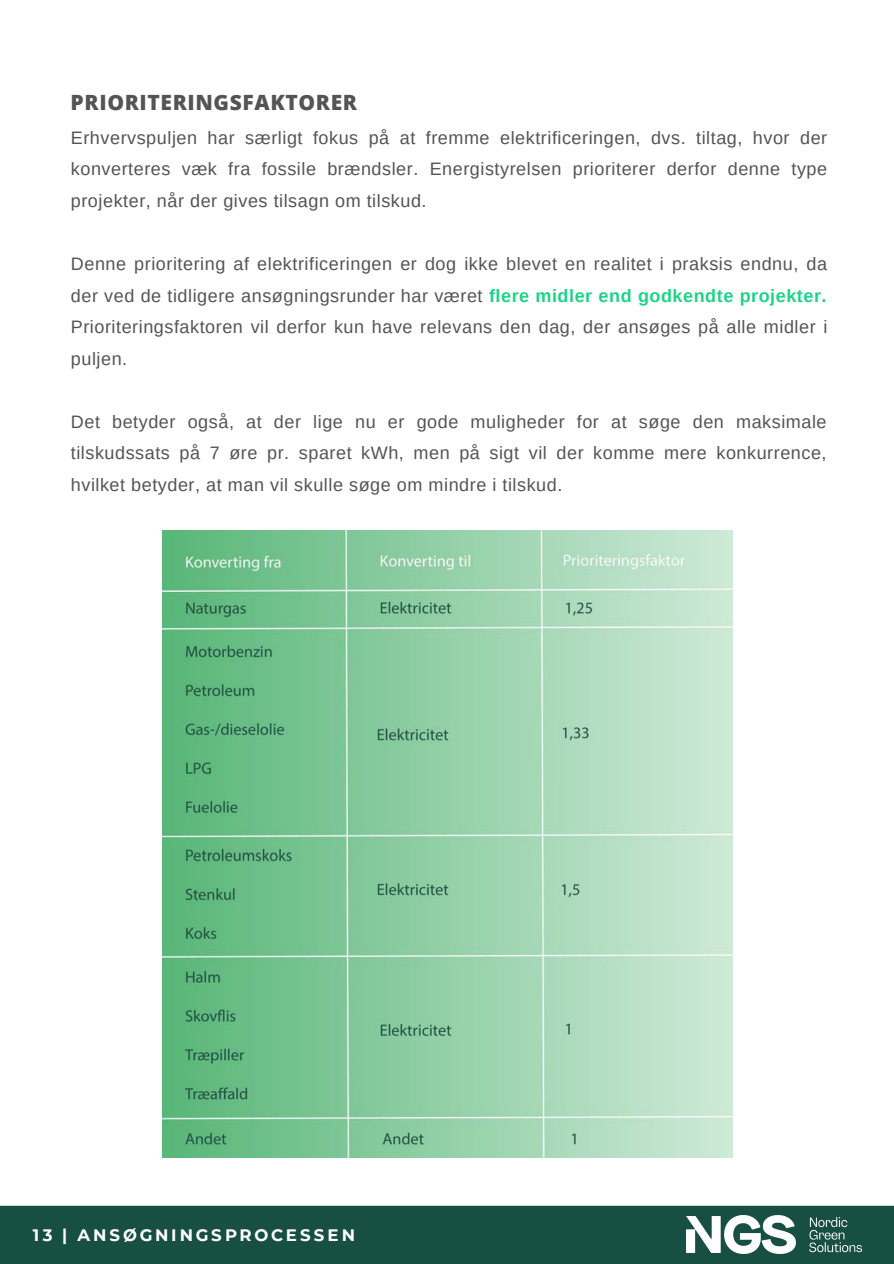
<style>
.page{position:relative;width:894px;height:1264px;background:#fff}
.page>*{position:absolute;margin:0;border:0;box-sizing:border-box;transform-origin:0 0}
.t1{font:800 21px "Open Sans";letter-spacing:.03em;color:#545454}
.t2{font:18px/31.5px "Arimo";letter-spacing:.03em;color:#545454;text-align:justify}
.t3{font:700 16.5px "Montserrat";letter-spacing:.18em;color:#fff}
.s1{font-weight:700;color:#1cd487}
</style>
<div class="page">
<div style="left:0;top:1205px;width:893px;height:58px;background:#174f42"></div>
<img style="left:686px;top:1215px;width:175px;height:37px">
<img style="left:162px;top:530px;width:570px;height:627px">
<p class="t1" style="left:71px;top:88px;width:288px">PRIORITERINGSFAKTORER</p>
<p class="t2" style="left:71px;top:122px;width:757px">Erhvervspuljen har særligt fokus på at fremme elektrificeringen, dvs. tiltag, hvor der konverteres væk fra fossile brændsler. Energistyrelsen prioriterer derfor denne type projekter, når der gives tilsagn om tilskud.</p>
<p class="t2" style="left:71px;top:248px;width:757px">Denne prioritering af elektrificeringen er dog ikke blevet en realitet i praksis endnu, da der ved de tidligere ansøgningsrunder har været <span class="s1">flere midler end godkendte projekter.<br></span>Prioriteringsfaktoren vil derfor kun have relevans den dag, der ansøges på alle midler i puljen.</p>
<p class="t2" style="left:71px;top:405px;width:757px">Det betyder også, at der lige nu er gode muligheder for at søge den maksimale tilskudssats på 7 øre pr. sparet kWh, men på sigt vil der komme mere konkurrence, hvilket betyder, at man vil skulle søge om mindre i tilskud.</p>
<p class="t3" style="left:33px;top:1223px;width:324px">13 | ANSØGNINGSPROCESSEN</p>
</div>
